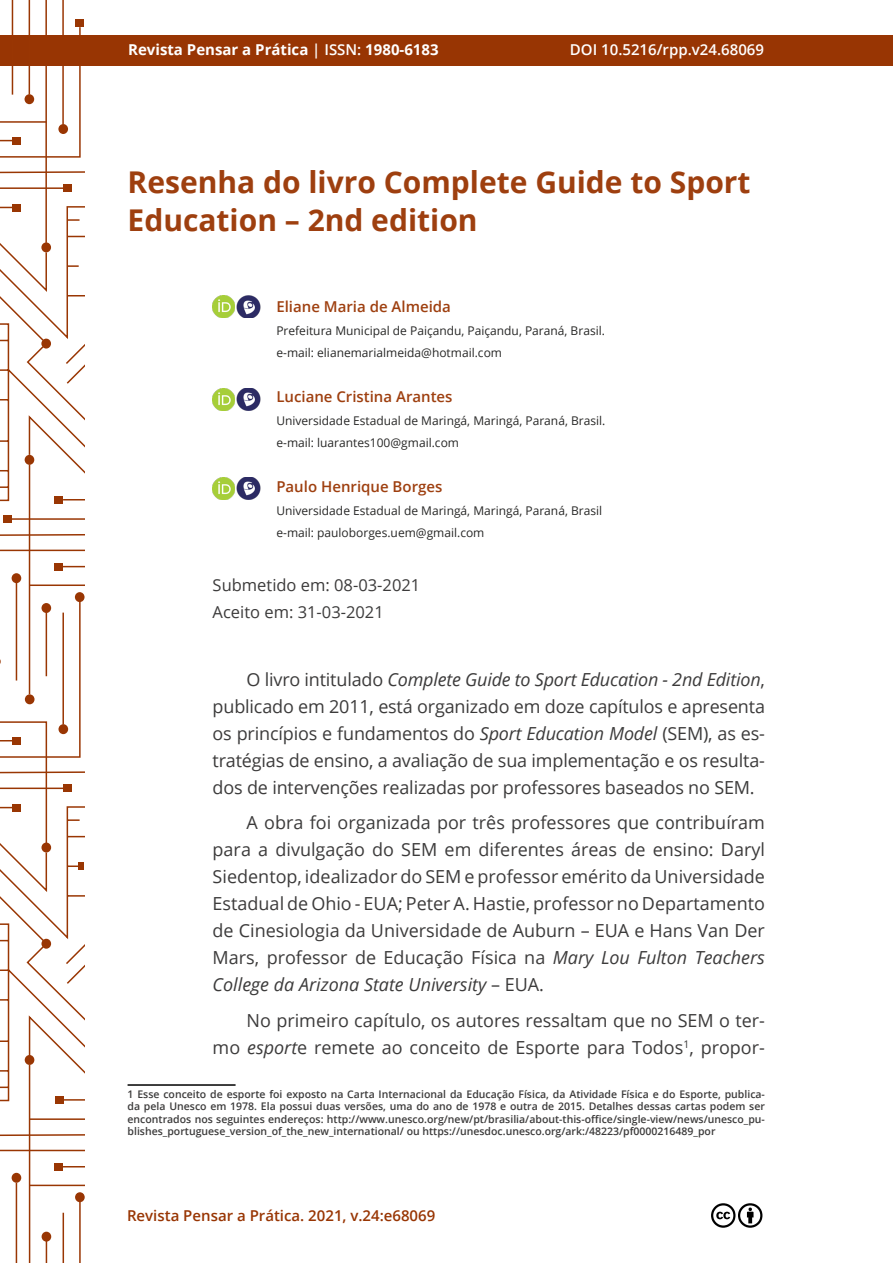
<style>
.page{position:relative;width:893px;height:1263px;background:#fff}
.page>*{position:absolute;margin:0;border:0;box-sizing:border-box;transform-origin:0 0}
.t1{font:700 30px/37.5px "Open Sans";color:#9e3f0f}
.t2{font:18px/27px "Open Sans";color:#3c3b3b;text-align:justify}
.t3{font:16.5px/27px "Open Sans";color:#3c3b3b}
.t4{font:600 15px "Open Sans";color:#9e3f0f}
.t5{font:600 15px "Open Sans";color:#983503}
.t6{font:700 15px "Open Sans";color:#fff}
.t7{font:600 15px "Open Sans";color:#fff}
.t8{font:12px/22.5px "Open Sans";color:#282827}
.t9{font:600 10.5px/12.6px "Open Sans";color:#3c3b3b;text-align:justify}
.s1{font-weight:600}
.s2{font-style:italic}
</style>
<div class="page">
<div style="left:0;top:35px;width:893px;height:30px;background:#983503"></div>
<hr style="left:12px;top:1px;width:1px;height:94px;background:#993603">
<hr style="left:29px;top:1px;width:1px;height:94px;background:#993603">
<hr style="left:45px;top:1px;width:2px;height:242px;background:#993603">
<hr style="left:62px;top:1px;width:2px;height:123px;background:#993603">
<svg style="left:0;top:26px;width:84px;height:94px"></svg>
<div style="left:76px;top:19px;width:8px;height:8px;background:#993603"></div>
<svg style="left:0;top:120px;width:84px;height:203px"></svg>
<svg style="left:0;top:323px;width:84px;height:398px"></svg>
<svg style="left:0;top:721px;width:84px;height:541px"></svg>
<div style="left:42px;top:1232px;width:9px;height:9px;background:#993603;border-radius:50%"></div>
<svg style="left:0;top:923px;width:84px;height:314px"></svg>
<div style="left:79px;top:862px;width:5px;height:8px;background:#993603"></div>
<svg style="left:711px;top:1203px;width:52px;height:25px"></svg>
<hr style="left:128px;top:1084px;width:108px;height:2px;background:#000">
<img style="left:213px;top:296px;width:20px;height:22px">
<img style="left:233px;top:296px;width:28px;height:22px">
<img style="left:213px;top:388px;width:20px;height:22px">
<img style="left:233px;top:388px;width:28px;height:22px">
<img style="left:213px;top:477px;width:20px;height:22px">
<img style="left:233px;top:477px;width:28px;height:22px">
<p class="t6" style="left:128px;top:39px;width:312px">Revista Pensar a Prática <span class="s1">| ISSN:</span> 1980-6183</p>
<p class="t7" style="left:570px;top:39px;width:196px">DOI 10.5216/rpp.v24.68069</p>
<h1 class="t1" style="left:128px;top:163px;width:625px">Resenha do livro Complete Guide to Sport<br>Education – 2nd edition</h1>
<p class="t4" style="left:276px;top:296px;width:176px">Eliane Maria de Almeida</p>
<p class="t8" style="left:276px;top:319px;width:330px">Prefeitura Municipal de Paiçandu, Paiçandu, Paraná, Brasil. e-mail: elianemarialmeida@hotmail.com</p>
<p class="t4" style="left:276px;top:386px;width:178px">Luciane Cristina Arantes</p>
<p class="t8" style="left:276px;top:409px;width:330px">Universidade Estadual de Maringá, Maringá, Paraná, Brasil. e-mail: luarantes100@gmail.com</p>
<p class="t4" style="left:276px;top:476px;width:168px">Paulo Henrique Borges</p>
<p class="t8" style="left:276px;top:499px;width:327px">Universidade Estadual de Maringá, Maringá, Paraná, Brasil e-mail: pauloborges.uem@gmail.com</p>
<p class="t3" style="left:213px;top:571px;width:209px">Submetido em: 08-03-2021<br>Aceito em: 31-03-2021</p>
<p class="t2" style="left:213px;top:665px;width:554px;text-indent:34px">O livro intitulado <span class="s2">Complete Guide to Sport Education - 2nd Edition</span>, publicado em 2011, está organizado em doze capítulos e apresenta os princípios e fundamentos do <span class="s2">Sport Education Model</span> (SEM), as es&shy;tratégias de ensino, a avaliação de sua implementação e os resulta&shy;dos de intervenções realizadas por professores baseados no SEM.</p>
<p class="t2" style="left:213px;top:808px;width:554px;text-indent:34px">A obra foi organizada por três professores que contribuíram para a divulgação do SEM em diferentes áreas de ensino: Daryl Siedentop, idealizador do SEM e professor emérito da Universidade Estadual de Ohio - EUA; Peter A. Hastie, professor no Departamento de Cinesiologia da Universidade de Auburn – EUA e Hans Van Der Mars, professor de Educação Física na <span class="s2">Mary Lou Fulton Teachers College da Arizona State University</span> – EUA.</p>
<p class="t2" style="left:213px;top:1006px;width:554px;text-align:right">No primeiro capítulo, os autores ressaltam que no SEM o ter-<br>mo <span class="s2">esport</span>e remete ao conceito de Esporte para Todos<sup>1</sup>, propor-</p>
<p class="t9" style="left:128px;top:1087px;width:639px">1 Esse conceito de esporte foi exposto na Carta Internacional da Educação Física, da Atividade Física e do Esporte, publica&shy;da pela Unesco em 1978. Ela possui duas versões, uma do ano de 1978 e outra de 2015. Detalhes dessas cartas podem ser encontrados nos seguintes endereços: http://www.unesco.org/new/pt/brasilia/about-this-office/single-view/news/unesco_pu&shy;blishes_portuguese_version_of_the_new_international/ ou https://unesdoc.unesco.org/ark:/48223/pf0000216489_por</p>
<p class="t5" style="left:127px;top:1205px;width:310px">Revista Pensar a Prática. 2021, v.24:e68069</p>
</div>
